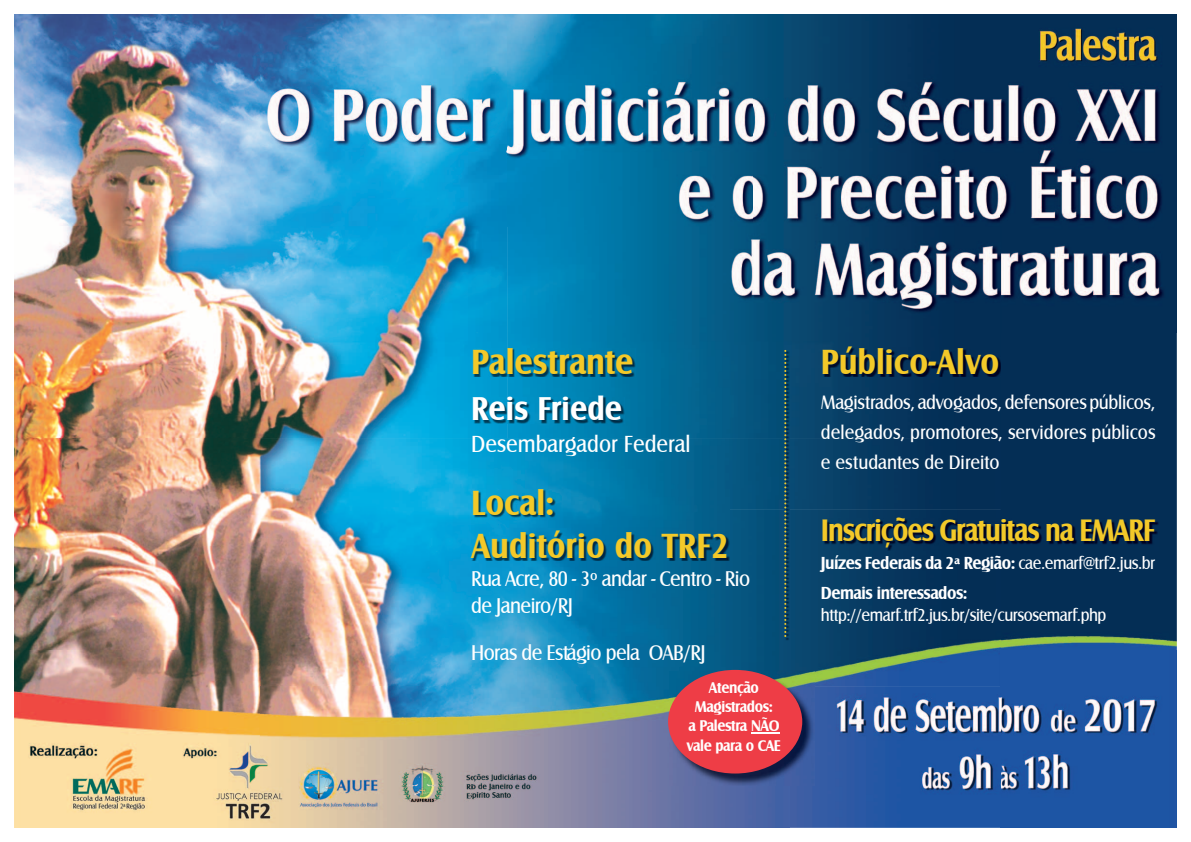
<style>
.page{position:relative;width:1191px;height:842px;background:#fff}
.page>*{position:absolute;margin:0;border:0;box-sizing:border-box;transform-origin:0 0}
.t1{font:700 36px/43.2px "Castle T";color:#f3c929;scale:.9 1}
.t2{font:700 34px "Castle T";color:#fff;scale:.9 1}
.t3{font:700 32px "Castle T";letter-spacing:-.04em;color:#f3c929;scale:.85 1}
.t4{font:24px "Castle T";color:#fff;scale:.9 1}
.t5{font:22px/26.4px "Castle T";letter-spacing:-.03em;color:#fff;scale:.9 1}
.t6{font:20px/30px "Castle T";color:#fff;text-align:justify;scale:.9 1}
.t7{font:700 18px/30.5px "Castle T";letter-spacing:-.03em;color:#fff;scale:.9 1}
.t8{font:18px "Castle T";letter-spacing:-.03em;color:#fff;scale:.9 1}
.t9{font:700 16px/19.2px "Castle T";letter-spacing:-.03em;color:#fff;text-align:center;scale:.9 1}
.s1{font-weight:400}
</style>
<div class="page">
<img style="left:14px;top:14px;width:986px;height:424px">
<img style="left:1000px;top:14px;width:176px;height:814px">
<img style="left:14px;top:438px;width:458px;height:390px">
<img style="left:472px;top:438px;width:529px;height:71px">
<img style="left:719px;top:509px;width:282px;height:177px">
<img style="left:472px;top:561px;width:211px;height:267px">
<div style="left:683px;top:561px;width:36px;height:111px;background:#035f8c"></div>
<img style="left:789px;top:686px;width:212px;height:142px">
<img style="left:683px;top:786px;width:106px;height:42px">
<img style="left:785px;top:351px;width:4px;height:289px">
<svg style="left:784px;top:350px;width:2px;height:287px"></svg>
<img style="left:823px;top:347px;width:178px;height:30px">
<img style="left:823px;top:519px;width:335px;height:32px">
<img style="left:471px;top:490px;width:258px;height:71px">
<img style="left:474px;top:397px;width:150px;height:26px">
<img style="left:669px;top:672px;width:145px;height:114px">
<div style="left:668px;top:670px;width:134px;height:103px;background:#ee3d46;border-radius:50%"></div>
<hr style="left:751px;top:732px;width:28px;height:2px;background:#fff">
<img style="left:474px;top:349px;width:162px;height:28px">
<h1 class="t1" style="left:471px;top:340px;width:182px">Palestrante</h1>
<h2 class="t2" style="left:471px;top:390px;width:169px">Reis Friede</h2>
<p class="t4" style="left:471px;top:430px;width:245px">Desembargador Federal</p>
<h1 class="t1" style="left:471px;top:481px;width:288px">Local:<br>Auditório do TRF2</h1>
<p class="t5" style="left:471px;top:566px;width:311px">Rua Acre, 80 - 3º andar - Centro - Rio de Janeiro/RJ</p>
<p class="t5" style="left:471px;top:639px;width:262px">Horas de Estágio pela OAB/RJ</p>
<p class="t9" style="left:687px;top:678px;width:106px">Atenção<br>Magistrados:<br>a Palestra NÃO vale para o CAE</p>
<h1 class="t1" style="left:821px;top:340px;width:199px">Público-Alvo</h1>
<p class="t6" style="left:821px;top:388px;width:373px">Magistrados, advogados, defensores públicos, delegados, promotores, servidores públicos e estudantes de Direito</p>
<h3 class="t3" style="left:821px;top:512px;width:395px">Inscrições Gratuitas na EMARF</h3>
<p class="t7" style="left:821px;top:548px;width:373px">Juízes Federais da 2ª Região: <span class="s1">cae.emarf@trf2.jus.br<br></span>Demais interessados:</p>
<p class="t8" style="left:821px;top:605px;width:319px">http://emarf.trf2.jus.br/site/cursosemarf.php</p>
</div>
